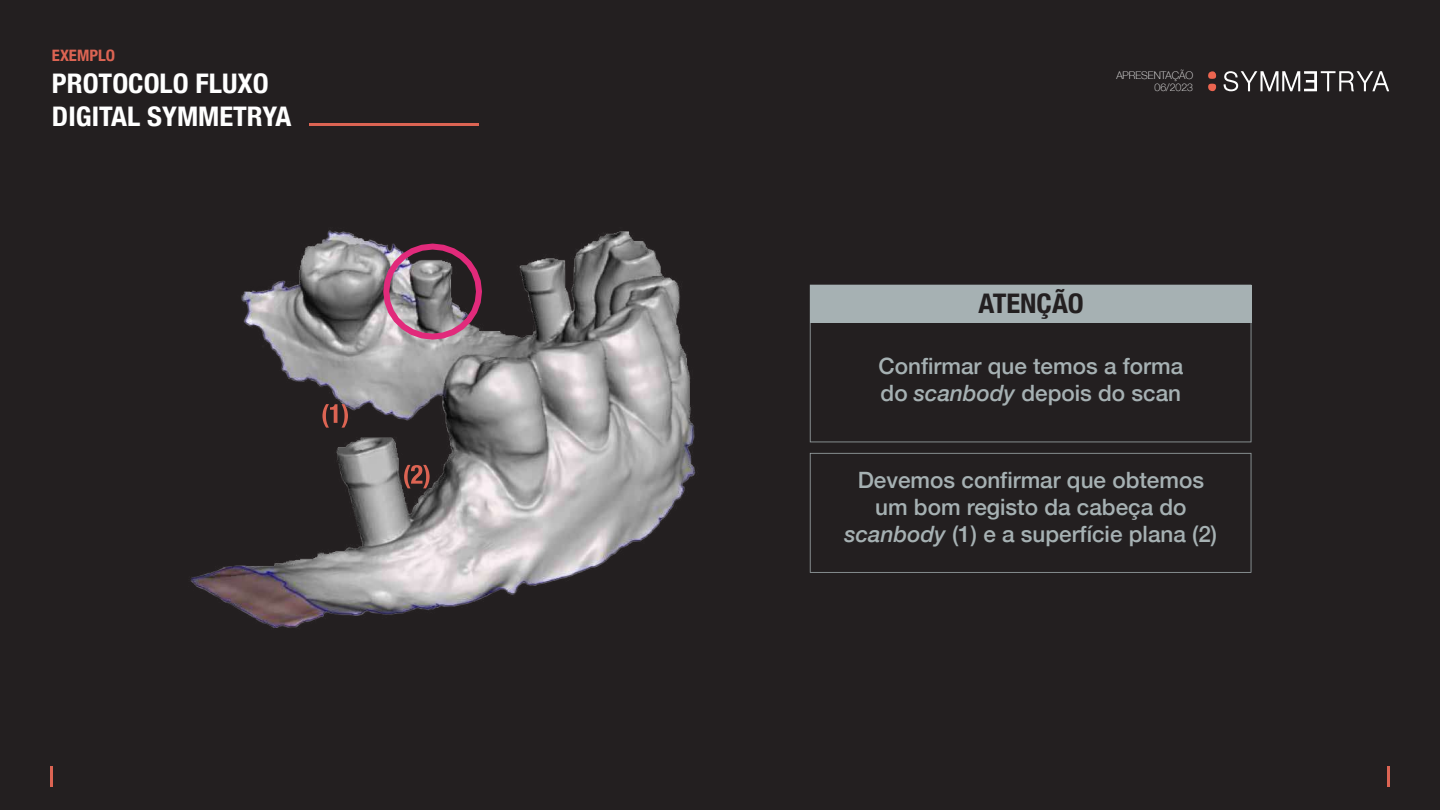
<style>
.page{position:relative;width:1440px;height:810px;background:#231f20}
.page>*{position:absolute;margin:0;border:0;box-sizing:border-box;transform-origin:0 0}
.t1{font:700 condensed 27px/32.4px "Helvetica Neue";color:#fff;scale:1.06 1}
.t2{font:700 condensed 27px "Helvetica Neue";color:#231f20;scale:1.06 1}
.t3{font:500 22.5px/27px "Helvetica Neue";color:#a6b1b3}
.t4{font:700 condensed 15.75px "Helvetica Neue";color:#dc6453;scale:1.06 1}
.t5{font:100 10.5px/12.6px "Helvetica Neue";color:#fff;text-align:right}
.s1{font-style:italic}
</style>
<div class="page">
<hr style="left:1387px;top:766px;width:2px;height:20px;background:#dc6453">
<hr style="left:51px;top:766px;width:2px;height:20px;background:#dc6453">
<svg style="left:810px;top:323px;width:441px;height:119px"></svg>
<div style="left:810px;top:285px;width:441px;height:38px;background:#a6b1b3"></div>
<svg style="left:810px;top:453px;width:441px;height:120px"></svg>
<img style="left:190px;top:230px;width:506px;height:398px">
<svg style="left:380px;top:241px;width:105px;height:102px"></svg>
<svg style="left:322px;top:404px;width:26px;height:24px"></svg>
<svg style="left:404px;top:465px;width:26px;height:23px"></svg>
<hr style="left:310px;top:124px;width:169px;height:2px;background:#dc6453">
<svg style="left:1208px;top:71px;width:8px;height:20px"></svg>
<svg style="left:1224px;top:71px;width:165px;height:20px"></svg>
<p class="t4" style="left:52px;top:42px;width:61px">EXEMPLO</p>
<p class="t1" style="left:52px;top:66px;width:228px">PROTOCOLO FLUXO<br>DIGITAL SYMMETRYA</p>
<p class="t5" style="left:1116px;top:68px;width:78px">APRESENTAÇÃO<br>06/2023</p>
<p class="t2" style="left:978px;top:281px;width:101px">ATENÇÃO</p>
<p class="t3" style="left:879px;top:351px;width:306px">Confirmar que temos a forma do <span class="s1">scanbody</span> depois do scan</p>
<p class="t3" style="left:845px;top:465px;width:374px;text-align:center">Devemos confirmar que obtemos um bom registo da cabeça do <span class="s1">scanbody</span> (1) e a superfície plana (2)</p>
</div>
